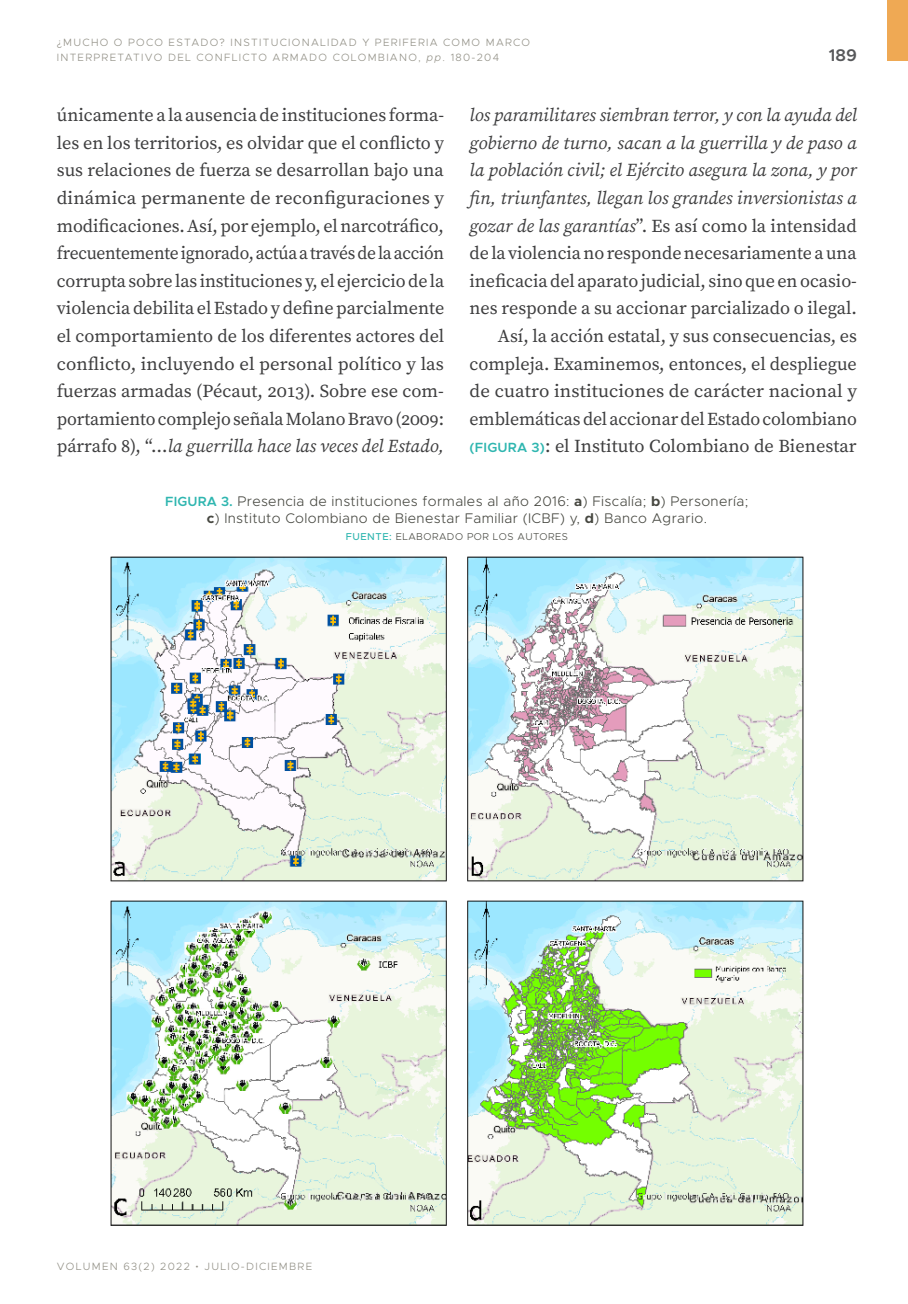
<style>
.page{position:relative;width:908px;height:1304px;background:#fff}
.page>*{position:absolute;margin:0;border:0;box-sizing:border-box;transform-origin:0 0}
.t1{font:18.2px/27.6px "Source Serif Pro";color:#3e3e3f;text-align:justify}
.t2{font:600 17px "Metropolis";color:#57585a}
.t3{font:300 14px/17px "Metropolis";letter-spacing:.025em;color:#474841;text-align:center}
.t4{font:300 10.6px/14.6px "Metropolis";letter-spacing:.12em;color:#929086}
.t5{font:300 10px "Metropolis";letter-spacing:.05em;color:#474841}
.s1{font-style:italic}
.s2{font-family:"Metropolis";font-weight:600;font-size:13.4px;color:#2fb6b0}
.s3{font-weight:600;font-size:13.4px;color:#2fb6b0}
.s4{font-weight:700}
.s5{font-weight:500;color:#2fb6b0}
.s6{font-family:"Source Serif Pro"}
</style>
<div class="page">
<div style="left:886px;top:0;width:21px;height:61px;background:#efa954"></div>
<img style="left:110px;top:557px;width:694px;height:668px">
<p class="t4" style="left:57px;top:35px;width:474px">¿MUCHO O POCO ESTADO? INSTITUCIONALIDAD Y PERIFERIA COMO MARCO<br>INTERPRETATIVO DEL CONFLICTO ARMADO COLOMBIANO, <span class="s1">pp</span>. 180-204</p>
<p class="t2" style="left:828px;top:44px;width:30px">189</p>
<p class="t1" style="left:57px;top:101px;width:389px">únicamente a la ausencia de instituciones forma&shy;les en los territorios, es olvidar que el conflicto y sus relaciones de fuerza se desarrollan bajo una dinámica permanente de reconfiguraciones y modificaciones. Así, por ejemplo, el narcotráfico, frecuentemente ignorado, actúa a través de la acción corrupta sobre las instituciones y, el ejercicio de la violencia debilita el Estado y define parcialmente el comportamiento de los diferentes actores del conflicto, incluyendo el personal político y las fuerzas armadas (Pécaut, 2013). Sobre ese com&shy;portamiento complejo señala Molano Bravo (2009: párrafo 8), “…<span class="s1">la guerrilla hace las veces del Estado,</span></p>
<p class="t1" style="left:469px;top:101px;width:389px;text-align:right"><span class="s1">los paramilitares siembran terror, y con la ayuda del gobierno de turno, sacan a la guerrilla y de paso a la población civil; el Ejército asegura la zona, y por fin, triunfantes, llegan los grandes inversionistas a gozar de las garantías</span>”. Es así como la intensidad de la violencia no responde necesariamente a una ineficacia del aparato judicial, sino que en ocasio&shy;nes responde a su accionar parcializado o ilegal.<br>Así, la acción estatal, y sus consecuencias, es compleja. Examinemos, entonces, el despliegue de cuatro instituciones de carácter nacional y emblemáticas del accionar del Estado colombiano <span class="s2">(FIGURA 3)</span>: el Instituto Colombiano de Bienestar</p>
<p class="t3" style="left:165px;top:493px;width:584px"><span class="s3">FIGURA 3.</span> Presencia de instituciones formales al año 2016: <span class="s4">a</span>) Fiscalía; <span class="s4">b</span>) Personería; <span class="s4">c</span>) Instituto Colombiano de Bienestar Familiar (ICBF) y, <span class="s4">d</span>) Banco Agrario.</p>
<p class="t5" style="left:345px;top:530px;width:223px"><span class="s5">FUENTE:</span> ELABORADO POR LOS AUTORES</p>
<p class="t4" style="left:57px;top:1259px;width:257px">VOLUMEN 63(2) 2022 <span class="s6">•</span> JULIO-DICIEMBRE</p>
</div>
